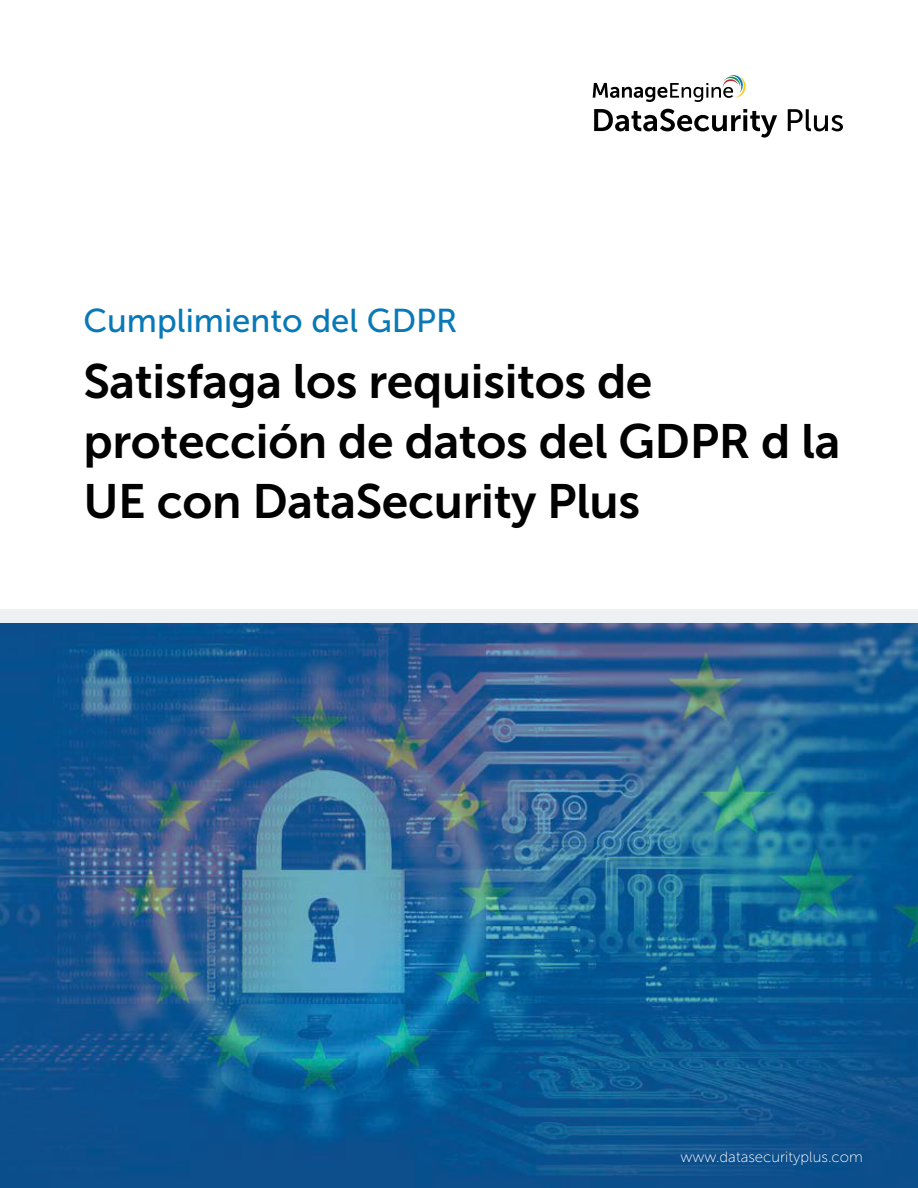
<style>
.page{position:relative;width:918px;height:1188px;background:#fff}
.page>*{position:absolute;margin:0;border:0;box-sizing:border-box;transform-origin:0 0}
.t1{font:48px/60px "Museo Sans 700";letter-spacing:-.01em;color:#010101}
.t2{font:33px "Museo Sans 500";color:#0879b6}
.t3{font:15px "Museo Sans 100";color:#fff}
</style>
<div class="page">
<div style="left:0;top:609px;width:918px;height:579px;background:#eef1f3"></div>
<img style="left:0;top:624px;width:918px;height:564px">
<svg style="left:593px;top:75px;width:153px;height:27px"></svg>
<svg style="left:594px;top:109px;width:183px;height:29px"></svg>
<svg style="left:788px;top:109px;width:55px;height:22px"></svg>
<p class="t2" style="left:83px;top:302px;width:376px">Cumplimiento del GDPR</p>
<p class="t1" style="left:83px;top:352px;width:758px">Satisfaga los requisitos de protección de datos del GDPR d la<br>UE con DataSecurity Plus</p>
<p class="t3" style="left:680px;top:1149px;width:184px">www.datasecurityplus.com</p>
</div>
